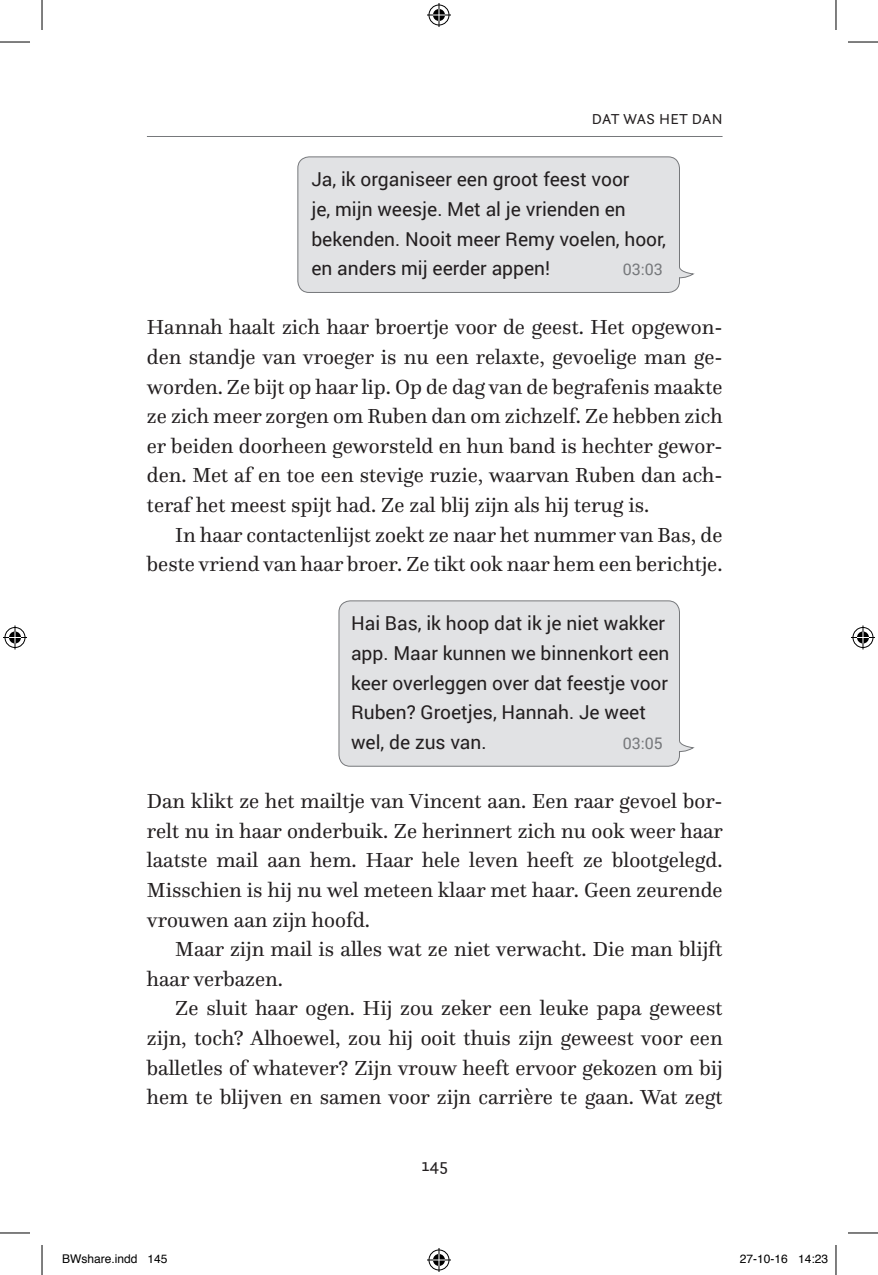
<style>
.page{position:relative;width:878px;height:1275px;background:#fff}
.page>*{position:absolute;margin:0;border:0;box-sizing:border-box;transform-origin:0 0}
.t1{font:21.2px/29.6px "Questa";color:#231f20;text-align:justify}
.t2{font:19.2px/29.6px "Roboto";color:#231f20}
.t3{font:18px "Questa Sans";color:#231f20}
.t4{font:16px "Roboto";color:#76787b}
.t5{font:15px "Questa Sans";color:#231f20}
.t6{font:12px "Helvetica";color:#000}
</style>
<div class="page">
<div style="left:297px;top:156px;width:398px;height:137px;background:#e1e2e4"></div>
<svg style="left:338px;top:600px;width:357px;height:167px;background:#e0e1e3"></svg>
<hr style="left:147px;top:136px;width:575px;height:1px;background:#76787b">
<hr style="left:0;top:42px;width:30px;height:1px;background:#000">
<hr style="left:848px;top:42px;width:30px;height:1px;background:#000">
<hr style="left:0;top:1232px;width:30px;height:1px;background:#000">
<hr style="left:848px;top:1232px;width:30px;height:1px;background:#000">
<hr style="left:42px;top:0;width:1px;height:30px;background:#000">
<hr style="left:42px;top:1245px;width:1px;height:30px;background:#000">
<hr style="left:835px;top:0;width:1px;height:30px;background:#000">
<hr style="left:835px;top:1245px;width:1px;height:30px;background:#000">
<svg style="left:427px;top:3px;width:24px;height:24px"></svg>
<svg style="left:427px;top:1248px;width:24px;height:24px"></svg>
<svg style="left:3px;top:625px;width:24px;height:24px"></svg>
<svg style="left:851px;top:625px;width:24px;height:24px"></svg>
<p class="t5" style="left:592px;top:109px;width:132px">DAT WAS HET DAN</p>
<p class="t2" style="left:311px;top:164px;width:356px">Ja, ik organiseer een groot feest voor<br>je, mijn weesje. Met al je vrienden en bekenden. Nooit meer Remy voelen, hoor, en anders mij eerder appen!</p>
<p class="t4" style="left:623px;top:258px;width:42px">03:03</p>
<p class="t1" style="left:147px;top:312px;width:577px">Hannah haalt zich haar broertje voor de geest. Het opgewon&shy;den standje van vroeger is nu een relaxte, gevoelige man ge&shy;worden. Ze bijt op haar lip. Op de dag van de begrafenis maakte ze zich meer zorgen om Ruben dan om zichzelf. Ze hebben zich er beiden doorheen geworsteld en hun band is hechter gewor&shy;den. Met af en toe een stevige ruzie, waarvan Ruben dan ach&shy;teraf het meest spijt had. Ze zal blij zijn als hij terug is.</p>
<p class="t1" style="left:147px;top:519px;width:577px;text-align:right">In haar contactenlijst zoekt ze naar het nummer van Bas, de beste vriend van haar broer. Ze tikt ook naar hem een berichtje.</p>
<p class="t2" style="left:351px;top:608px;width:320px">Hai Bas, ik hoop dat ik je niet wakker app. Maar kunnen we binnenkort een keer overleggen over dat feestje voor<br>Ruben? Groetjes, Hannah. Je weet wel, de zus van.</p>
<p class="t4" style="left:623px;top:732px;width:42px">03:05</p>
<p class="t1" style="left:147px;top:786px;width:577px">Dan klikt ze het mailtje van Vincent aan. Een raar gevoel bor&shy;relt nu in haar onderbuik. Ze herinnert zich nu ook weer haar laatste mail aan hem. Haar hele leven heeft ze blootgelegd.<br>Misschien is hij nu wel meteen klaar met haar. Geen zeurende vrouwen aan zijn hoofd.</p>
<p class="t1" style="left:147px;top:934px;width:577px;text-indent:28px">Maar zijn mail is alles wat ze niet verwacht. Die man blijft haar verbazen.</p>
<p class="t1" style="left:147px;top:993px;width:577px;text-indent:28px">Ze sluit haar ogen. Hij zou zeker een leuke papa geweest zijn, toch? Alhoewel, zou hij ooit thuis zijn geweest voor een balletles of whatever? Zijn vrouw heeft ervoor gekozen om bij hem te blijven en samen voor zijn carrière te gaan. Wat zegt</p>
<p class="t3" style="left:421px;top:1153px;width:28px">145</p>
<p class="t6" style="left:62px;top:1249px;width:107px">BWshare.indd 145</p>
<p class="t6" style="left:740px;top:1249px;width:90px">27-10-16 14:23</p>
</div>
